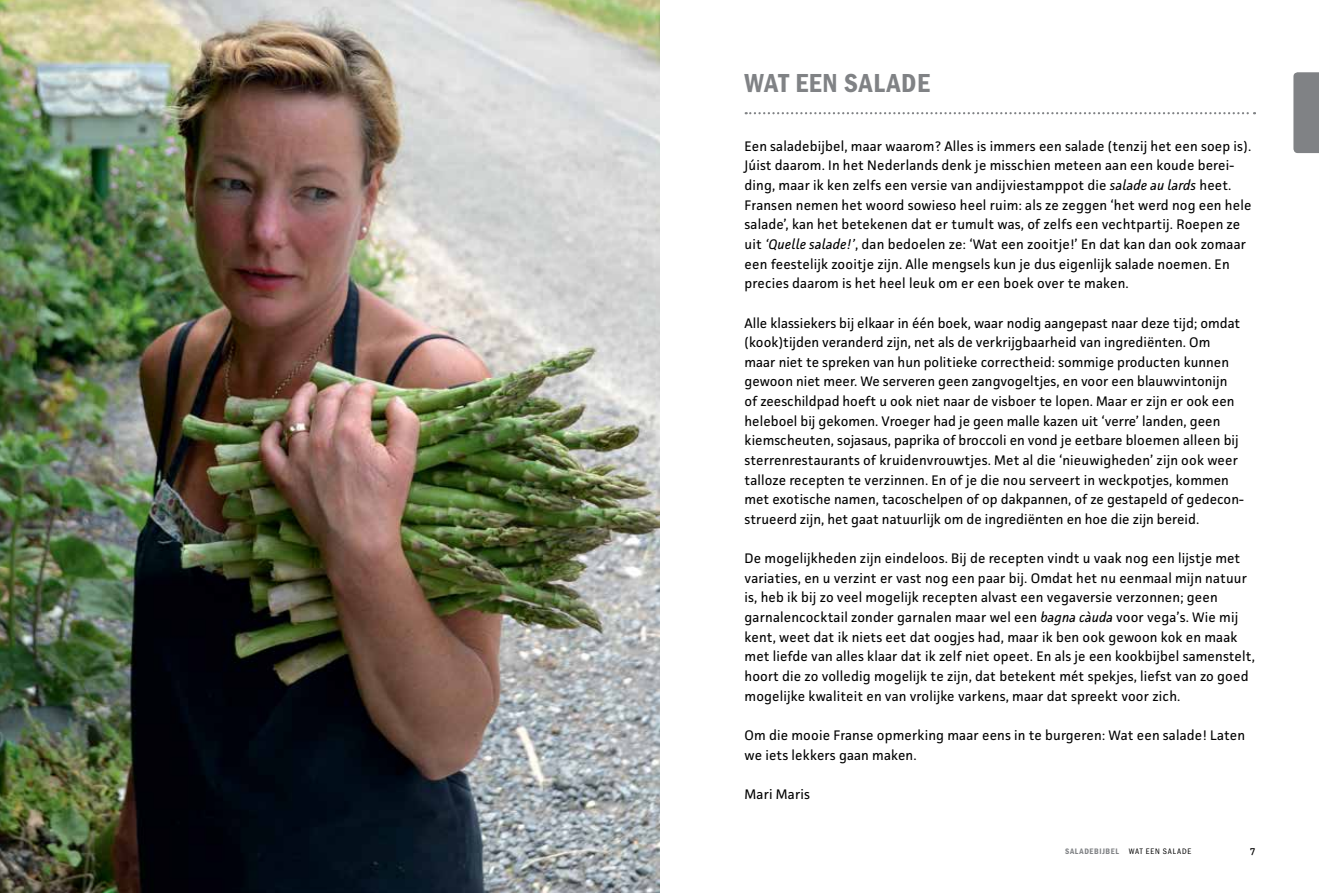
<style>
.page{position:relative;width:1319px;height:893px;background:#fff}
.page>*{position:absolute;margin:0;border:0;box-sizing:border-box;transform-origin:0 0}
.t1{font:27px "Franklin Gothic URW Con Dem";letter-spacing:.025em;color:#808285}
.t2{font:13.8px/19.6px "Facit";letter-spacing:.01em;color:#000}
.t3{font:10.95px "Facit";color:#000}
.t4{font:8.25px "Franklin Gothic URW Con Dem";letter-spacing:.075em;color:#808285}
.t5{font:8.25px "Franklin Gothic URW Con Boo";color:#000}
.s1{font-style:italic}
.s2{font-family:"Franklin Gothic URW Con Boo";color:#000}
</style>
<div class="page">
<div style="left:1293px;top:72px;width:25px;height:81px;background:#808285"></div>
<svg style="left:745px;top:112px;width:509px;height:2px"></svg>
<img style="left:0;top:0;width:659px;height:893px">
<h1 class="t1" style="left:744px;top:65px;width:187px">WAT EEN SALADE</h1>
<p class="t2" style="left:744px;top:136px;width:508px">Een saladebijbel, maar waarom? Alles is immers een salade (tenzij het een soep is).<br>Júist daarom. In het Nederlands denk je misschien meteen aan een koude berei&shy;ding, maar ik ken zelfs een versie van andijviestamppot die <span class="s1">salade au lards</span> heet.<br>Fransen nemen het woord sowieso heel ruim: als ze zeggen ‘het werd nog een hele salade’, kan het betekenen dat er tumult was, of zelfs een vechtpartij. Roepen ze uit <span class="s1">‘Quelle salade!’</span>, dan bedoelen ze: ‘Wat een zooitje!’ En dat kan dan ook zomaar een feestelijk zooitje zijn. Alle mengsels kun je dus eigenlijk salade noemen. En precies daarom is het heel leuk om er een boek over te maken.</p>
<p class="t2" style="left:744px;top:313px;width:500px">Alle klassiekers bij elkaar in één boek, waar nodig aangepast naar deze tijd; omdat (kook)tijden veranderd zijn, net als de verkrijgbaarheid van ingrediënten. Om maar niet te spreken van hun politieke correctheid: sommige producten kunnen gewoon niet meer. We serveren geen zangvogeltjes, en voor een blauwvintonijn<br>of zeeschildpad hoeft u ook niet naar de visboer te lopen. Maar er zijn er ook een heleboel bij gekomen. Vroeger had je geen malle kazen uit ‘verre’ landen, geen kiemscheuten, sojasaus, paprika of broccoli en vond je eetbare bloemen alleen bij sterrenrestaurants of kruidenvrouwtjes. Met al die ‘nieuwigheden’ zijn ook weer talloze recepten te verzinnen. En of je die nou serveert in weckpotjes, kommen met exotische namen, tacoschelpen of op dakpannen, of ze gestapeld of gedecon&shy;strueerd zijn, het gaat natuurlijk om de ingrediënten en hoe die zijn bereid.</p>
<p class="t2" style="left:744px;top:548px;width:512px">De mogelijkheden zijn eindeloos. Bij de recepten vindt u vaak nog een lijstje met variaties, en u verzint er vast nog een paar bij. Omdat het nu eenmaal mijn natuur is, heb ik bij zo veel mogelijk recepten alvast een vegaversie verzonnen; geen garnalencocktail zonder garnalen maar wel een <span class="s1">bagna càuda</span> voor vega’s. Wie mij kent, weet dat ik niets eet dat oogjes had, maar ik ben ook gewoon kok en maak met liefde van alles klaar dat ik zelf niet opeet. En als je een kookbijbel samenstelt, hoort die zo volledig mogelijk te zijn, dat betekent mét spekjes, liefst van zo goed mogelijke kwaliteit en van vrolijke varkens, maar dat spreekt voor zich.</p>
<p class="t2" style="left:744px;top:725px;width:502px">Om die mooie Franse opmerking maar eens in te burgeren: Wat een salade! Laten we iets lekkers gaan maken.</p>
<p class="t2" style="left:744px;top:784px;width:67px">Mari Maris</p>
<p class="t4" style="left:1064px;top:846px;width:86px">SALADEBIJBEL <span class="s2">WAT EEN</span></p>
<p class="t5" style="left:1162px;top:846px;width:6px">SALADE</p>
<p class="t3" style="left:1249px;top:843px;width:7px">7</p>
</div>
